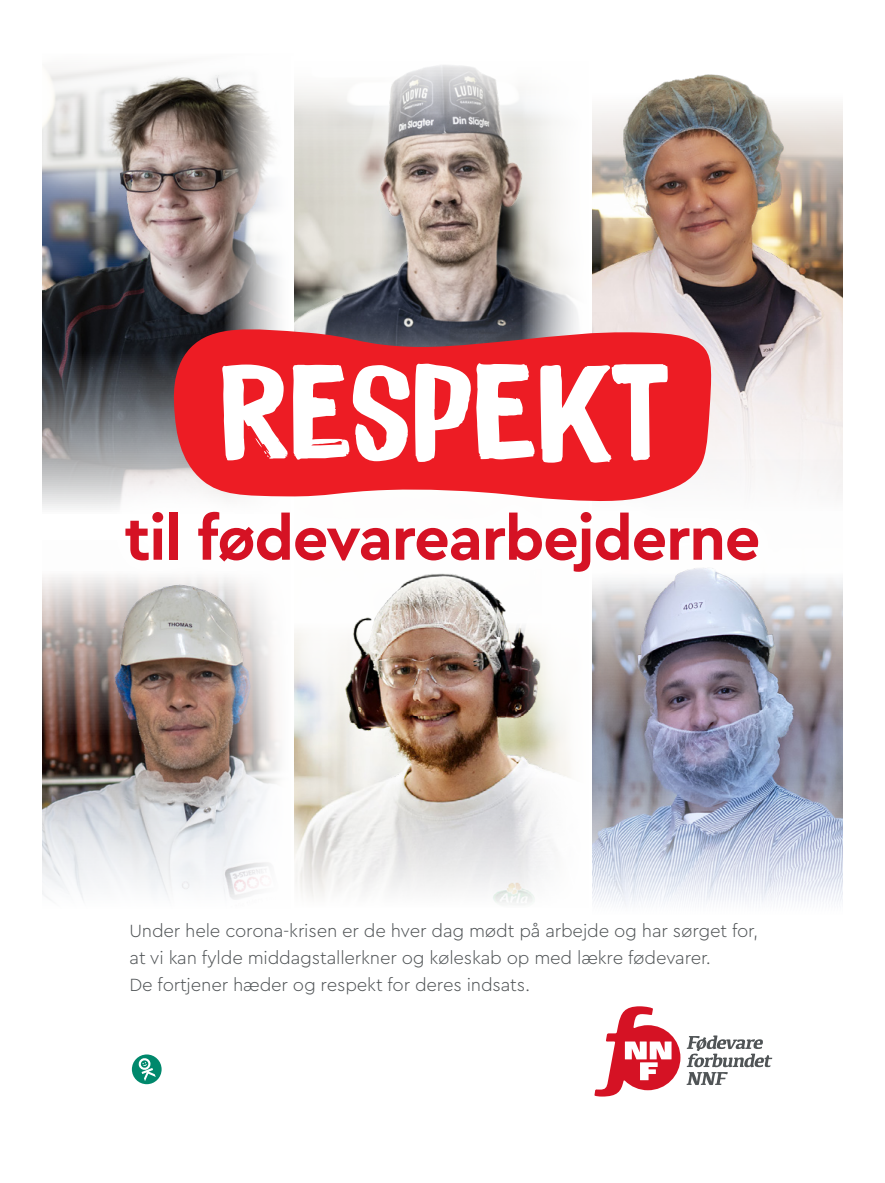
<style>
.page{position:relative;width:885px;height:1183px;background:#fff}
.page>*{position:absolute;margin:0;border:0;box-sizing:border-box;transform-origin:0 0}
.t1{font:142.35px "Studio Brush";color:#fff}
.t2{font:700 62.85px "Cera Pro";letter-spacing:-.02em;color:#d51224}
.t3{font:300 18.45px/27.2px "Cera Pro";letter-spacing:-.01em;color:#505456}
</style>
<div class="page">
<hr style="left:0;top:0;width:1px;height:872px;background:#dee2da">
<img style="left:43px;top:311px;width:180px;height:197px">
<img style="left:592px;top:312px;width:250px;height:147px">
<img style="left:43px;top:763px;width:180px;height:137px">
<img style="left:294px;top:65px;width:226px;height:260px">
<img style="left:294px;top:777px;width:226px;height:115px">
<img style="left:592px;top:759px;width:250px;height:143px">
<img style="left:43px;top:62px;width:180px;height:249px">
<img style="left:592px;top:74px;width:250px;height:238px">
<img style="left:43px;top:575px;width:180px;height:188px">
<img style="left:294px;top:605px;width:226px;height:172px">
<img style="left:592px;top:459px;width:250px;height:300px">
<svg style="left:223px;top:75px;width:57px;height:817px"></svg>
<svg style="left:520px;top:99px;width:58px;height:793px;fill:#f6f5f4"></svg>
<svg style="left:91px;top:477px;width:701px;height:128px"></svg>
<div style="left:99px;top:892px;width:688px;height:133px;background:#fff"></div>
<svg style="left:594px;top:1006px;width:86px;height:90px"></svg>
<svg style="left:686px;top:1035px;width:86px;height:49px"></svg>
<div style="left:132px;top:1054px;width:30px;height:29px;background:#00886c;border-radius:50%"></div>
<svg style="left:138px;top:1057px;width:18px;height:23px"></svg>
<svg style="left:170px;top:325px;width:542px;height:177px;background:#e33138"></svg>
<h1 class="t1" style="left:219px;top:325px;width:452px">RespEKt</h1>
<h2 class="t2" style="left:124px;top:496px;width:637px">til fødevarearbejderne</h2>
<p class="t3" style="left:129px;top:916px;width:630px">Under hele corona-krisen er de hver dag mødt på arbejde og har sørget for, at vi kan fylde middagstallerkner og køleskab op med lækre fødevarer.<br>De fortjener hæder og respekt for deres indsats.</p>
</div>
